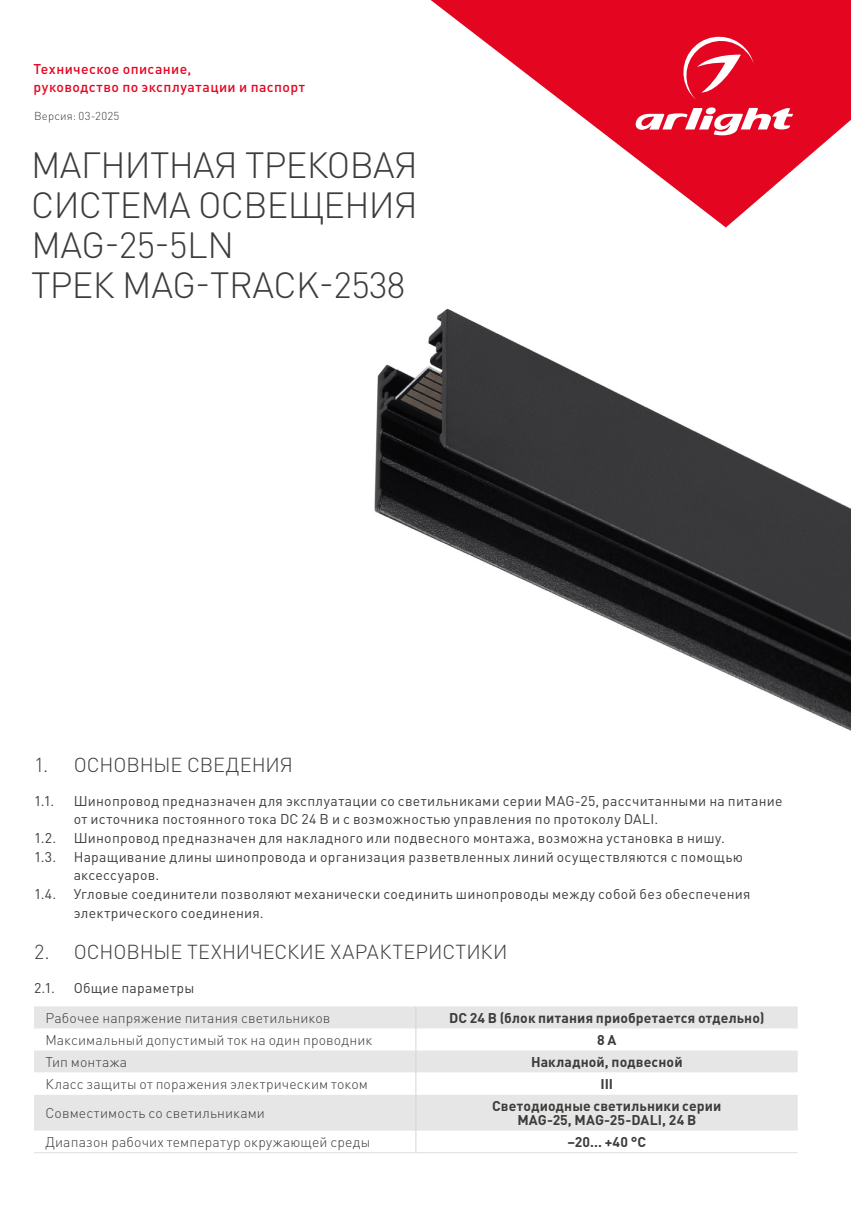
<style>
.page{position:relative;width:851px;height:1214px;background:#fff}
.page>*{position:absolute;margin:0;border:0;box-sizing:border-box;transform-origin:0 0}
.t1{font:300 36px/40px "DIN Pro";letter-spacing:-.02em;color:#3c3c3b}
.t2{font:300 20px "DIN Pro";letter-spacing:-.005em;color:#3c3c3b}
.t3{font:14px/18.8px "DIN Pro";letter-spacing:.02em;color:#3c3c3b}
.t4{font:300 14px "DIN Pro";letter-spacing:.01em;color:#3c3c3b}
.t5{font:700 14px/14px "DIN Pro";letter-spacing:.01em;color:#3c3c3b;text-align:center}
.t6{font:500 14px/18px "DIN Pro";letter-spacing:.03em;color:#e40521}
.t7{font:300 11.4px "DIN Pro";letter-spacing:.015em;color:#3c3c3b}
</style>
<div class="page">
<img style="left:445px;top:309px;width:405px;height:422px">
<div style="left:34px;top:1094px;width:763px;height:36px;background:#e6e6e6"></div>
<svg style="left:34px;top:1006px;width:763px;height:88px"></svg>
<hr style="left:415px;top:1094px;width:1px;height:36px;background:#d5d5d5">
<svg style="left:415px;top:1130px;width:1px;height:22px"></svg>
<hr style="left:34px;top:1152px;width:382px;height:1px;background:#dedede">
<hr style="left:416px;top:1152px;width:381px;height:1px;background:#dedede">
<svg style="left:430px;top:0;width:420px;height:227px;fill:#e40521"></svg>
<div style="left:82px;top:289px;width:363px;height:722px;background:#fff"></div>
<svg style="left:632px;top:107px;width:161px;height:31px"></svg>
<svg style="left:678px;top:32px;width:75px;height:67px;background:#e83047"></svg>
<p class="t6" style="left:34px;top:60px;width:273px">Техническое описание,<br>руководство по эксплуатации и паспорт</p>
<p class="t7" style="left:34px;top:108px;width:87px">Версия: 03-2025</p>
<h1 class="t1" style="left:31px;top:143px;width:388px">МАГНИТНАЯ ТРЕКОВАЯ<br>СИСТЕМА ОСВЕЩЕНИЯ<br>MAG-25-5LN<br>ТРЕК MAG-TRACK-2538</h1>
<h2 class="t2" style="left:34px;top:751px;width:260px">1. ОСНОВНЫЕ СВЕДЕНИЯ</h2>
<p class="t3" style="left:34px;top:790px;width:22px">1.1.</p>
<p class="t3" style="left:74px;top:790px;width:710px">Шинопровод предназначен для эксплуатации со светильниками серии MAG-25, рассчитанными на питание от источника постоянного тока DC 24 В и с возможностью управления по протоколу DALI.</p>
<p class="t3" style="left:34px;top:827px;width:24px">1.2.</p>
<p class="t3" style="left:74px;top:827px;width:652px">Шинопровод предназначен для накладного или подвесного монтажа, возможна установка в нишу.</p>
<p class="t3" style="left:34px;top:846px;width:24px">1.3.</p>
<p class="t3" style="left:74px;top:846px;width:670px">Наращивание длины шинопровода и организация разветвленных линий осуществляются с помощью</p>
<p class="t3" style="left:74px;top:865px;width:87px">аксессуаров.</p>
<p class="t3" style="left:34px;top:884px;width:718px">1.4. Угловые соединители позволяют механически соединить шинопроводы между собой без обеспечения</p>
<p class="t3" style="left:74px;top:902px;width:191px">электрического соединения.</p>
<h2 class="t2" style="left:34px;top:938px;width:475px">2. ОСНОВНЫЕ ТЕХНИЧЕСКИЕ ХАРАКТЕРИСТИКИ</h2>
<p class="t3" style="left:34px;top:977px;width:22px">2.1.</p>
<p class="t3" style="left:74px;top:977px;width:122px">Общие параметры</p>
<p class="t4" style="left:45px;top:1008px;width:286px">Рабочее напряжение питания светильников</p>
<p class="t5" style="left:449px;top:1010px;width:317px">DC 24 В (блок питания приобретается отдельно)</p>
<p class="t4" style="left:45px;top:1030px;width:328px">Максимальный допустимый ток на один проводник</p>
<p class="t5" style="left:597px;top:1032px;width:21px">8 А</p>
<p class="t4" style="left:45px;top:1052px;width:83px">Тип монтажа</p>
<p class="t5" style="left:531px;top:1054px;width:153px">Накладной, подвесной</p>
<p class="t4" style="left:45px;top:1074px;width:324px">Класс защиты от поражения электрическим током</p>
<p class="t5" style="left:600px;top:1076px;width:14px">III</p>
<p class="t4" style="left:45px;top:1103px;width:221px">Совместимость со светильниками</p>
<p class="t5" style="left:492px;top:1098px;width:231px">Светодиодные светильники серии<br>MAG-25, MAG-25-DALI, 24 В</p>
<p class="t4" style="left:45px;top:1132px;width:326px">Диапазон рабочих температур окружающей среды</p>
<p class="t5" style="left:567px;top:1134px;width:80px">–20… +40 °С</p>
</div>
